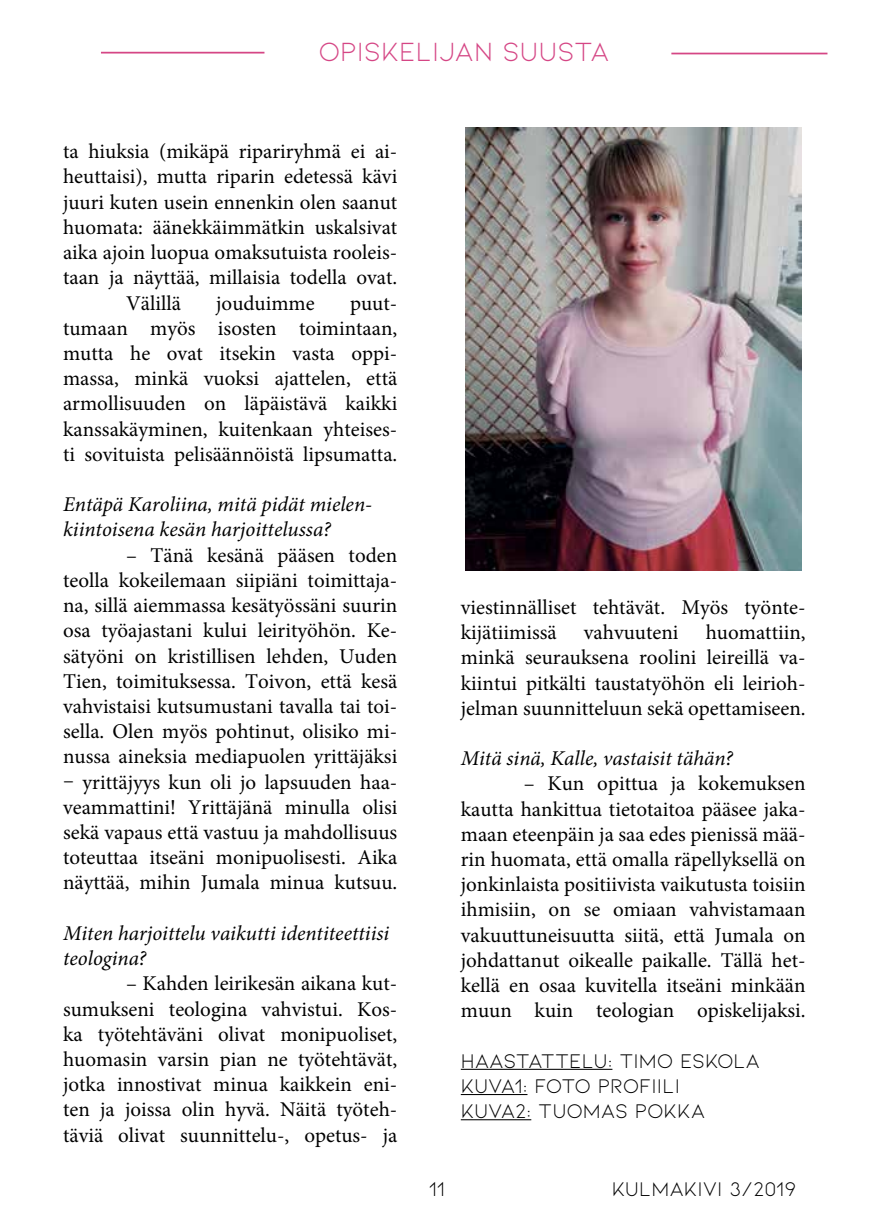
<style>
.page{position:relative;width:874px;height:1231px;background:#fff}
.page>*{position:absolute;margin:0;border:0;box-sizing:border-box;transform-origin:0 0}
.t1{font:28px "Kiona";color:#d54685}
.t2{font:21px/25.2px "Minion Pro";color:#000;text-align:justify}
.t3{font:italic 21px/25.2px "Minion Pro";color:#000}
.t4{font:21px/25.2px "Kiona";color:#000}
</style>
<div class="page">
<hr style="left:460px;top:1068px;width:152px;height:1px;background:#000">
<hr style="left:460px;top:1093px;width:67px;height:1px;background:#000">
<hr style="left:460px;top:1119px;width:71px;height:1px;background:#000">
<hr style="left:101px;top:52px;width:163px;height:1px;background:#d54685">
<hr style="left:671px;top:53px;width:156px;height:1px;background:#d54685">
<img style="left:465px;top:127px;width:335px;height:443px">
<h1 class="t1" style="left:318px;top:36px;width:292px">OPISKELIJAN SUUSTA</h1>
<p class="t2" style="left:63px;top:139px;width:335px">ta hiuksia (mikäpä ripariryhmä ei ai-</p>
<p class="t2" style="left:63px;top:164px;width:335px">heuttaisi), mutta riparin edetessä kävi</p>
<p class="t2" style="left:63px;top:189px;width:335px">juuri kuten usein ennenkin olen saanut</p>
<p class="t2" style="left:63px;top:215px;width:335px">huomata: äänekkäimmätkin uskalsivat</p>
<p class="t2" style="left:63px;top:240px;width:335px">aika ajoin luopua omaksutuista rooleis-</p>
<p class="t2" style="left:63px;top:265px;width:335px">taan ja näyttää, millaisia todella ovat.</p>
<p class="t2" style="left:126px;top:290px;width:56px">Välillä</p>
<p class="t2" style="left:216px;top:290px;width:100px">jouduimme</p>
<p class="t2" style="left:63px;top:290px;width:335px;text-indent:287px">puut&shy;tumaan myös isosten toimintaan, mutta he ovat itsekin vasta oppi&shy;massa, minkä vuoksi ajattelen, että armollisuuden on läpäistävä kaikki kanssakäyminen, kuitenkaan yhteises&shy;ti sovituista pelisäännöistä lipsumatta.</p>
<p class="t3" style="left:63px;top:492px;width:310px">Entäpä Karoliina, mitä pidät mielen&shy;kiintoisena kesän harjoittelussa?</p>
<p class="t2" style="left:63px;top:542px;width:335px;text-indent:63px">– Tänä kesänä pääsen toden teolla kokeilemaan siipiäni toimittaja&shy;na, sillä aiemmassa kesätyössäni suurin osa työajastani kului leirityöhön. Ke&shy;sätyöni on kristillisen lehden, Uuden Tien, toimituksessa. Toivon, että kesä vahvistaisi kutsumustani tavalla tai toi&shy;sella. Olen myös pohtinut, olisiko mi&shy;nussa aineksia mediapuolen yrittäjäksi</p>
<p class="t2" style="left:63px;top:769px;width:335px">– yrittäjyys kun oli jo lapsuuden haa&shy;veammattini! Yrittäjänä minulla olisi sekä vapaus että vastuu ja mahdollisuus toteuttaa itseäni monipuolisesti. Aika näyttää, mihin Jumala minua kutsuu.</p>
<p class="t3" style="left:63px;top:920px;width:327px">Miten harjoittelu vaikutti identiteettiisi teologina?</p>
<p class="t2" style="left:63px;top:971px;width:335px;text-indent:63px">– Kahden leirikesän aikana kut&shy;sumukseni teologina vahvistui. Kos&shy;ka työtehtäväni olivat monipuoliset, huomasin varsin pian ne työtehtävät, jotka innostivat minua kaikkein eni&shy;ten ja joissa olin hyvä. Näitä työteh&shy;täviä olivat suunnittelu-, opetus- ja</p>
<p class="t2" style="left:460px;top:594px;width:346px">viestinnälliset tehtävät. Myös työnte&shy;kijätiimissä</p>
<p class="t2" style="left:460px;top:619px;width:346px;text-indent:245px">huomattiin, minkä seurauksena roolini leireillä va&shy;kiintui pitkälti taustatyöhön eli leirioh&shy;jelman suunnitteluun sekä opettamiseen.</p>
<p class="t3" style="left:460px;top:745px;width:273px">Mitä sinä, Kalle, vastaisit tähän?</p>
<p class="t2" style="left:460px;top:771px;width:346px;text-indent:63px">– Kun opittua ja kokemuksen kautta hankittua tietotaitoa pääsee jaka&shy;maan eteenpäin ja saa edes pienissä mää&shy;rin huomata, että omalla räpellyksellä on jonkinlaista positiivista vaikutusta toisiin ihmisiin, on se omiaan vahvistamaan vakuuttuneisuutta siitä, että Jumala on johdattanut oikealle paikalle. Tällä het&shy;kellä en osaa kuvitella itseäni minkään muun kuin teologian opiskelijaksi.</p>
<p class="t4" style="left:460px;top:1047px;width:301px">HAASTATTELU: TIMO ESKOLA<br>KUVA1: FOTO PROFIILI<br>KUVA2: TUOMAS POKKA</p>
<p class="t2" style="left:583px;top:619px;width:96px">vahvuuteni</p>
<p class="t4" style="left:429px;top:1176px;width:17px">11</p>
<p class="t4" style="left:611px;top:1176px;width:186px">KULMAKIVI 3/2019</p>
</div>
